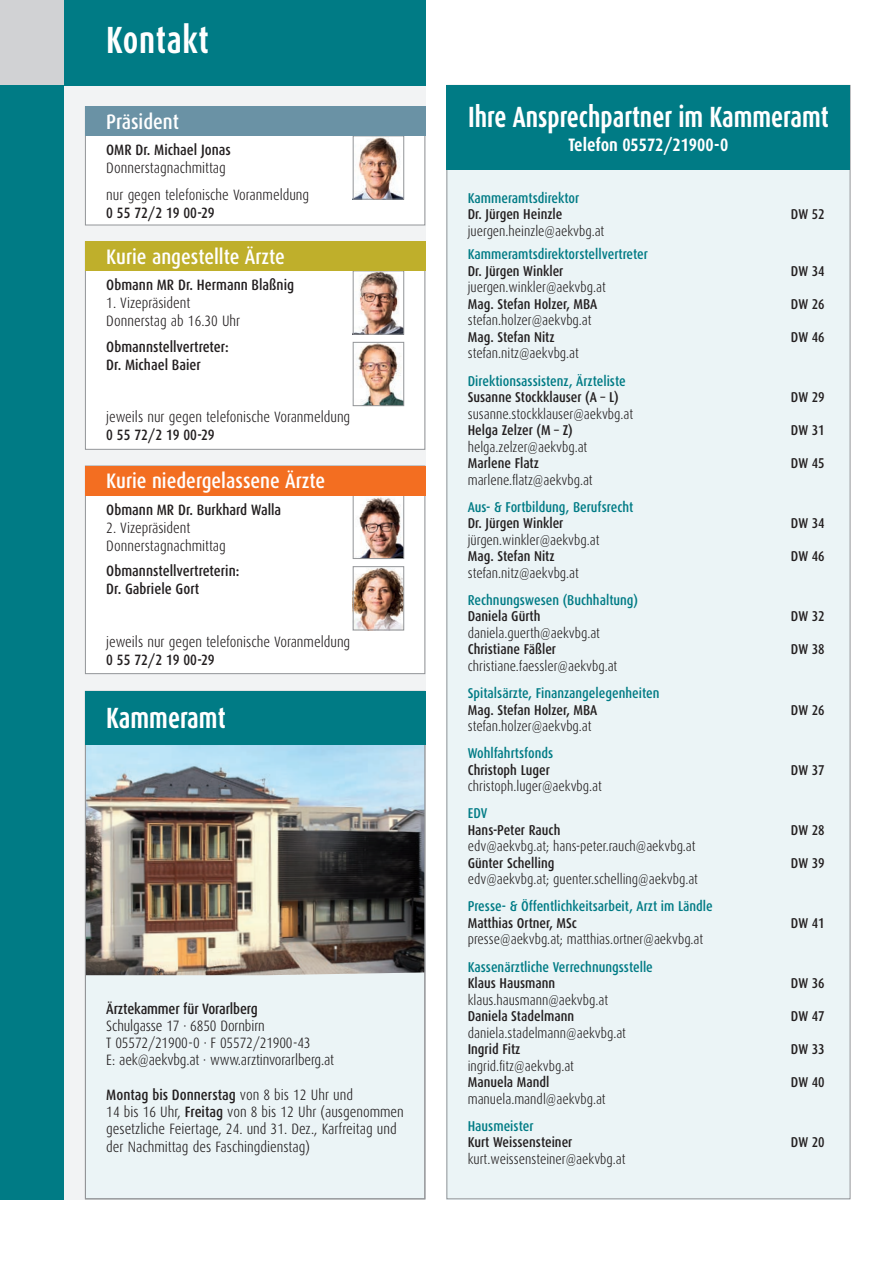
<style>
.page{position:relative;width:893px;height:1263px;background:#fff}
.page>*{position:absolute;margin:0;border:0;box-sizing:border-box;transform-origin:0 0}
.t1{font:700 37.95px "Dax Condensed";letter-spacing:.02em;color:#fff;scale:.87 1}
.t2{font:700 29.25px "Dax Condensed";color:#fff;scale:.87 1}
.t3{font:500 21px "Dax Condensed";color:#fff}
.t4{font:700 18px "Dax Condensed";color:#fff}
.t5{font:300 15px/17.2px "Dax Condensed";color:#231f20}
.t6{font:500 15px/18px "Dax Condensed";color:#231f20}
.t7{font:300 14.25px "Dax Condensed";color:#231f20}
.t8{font:500 14.25px "Dax Condensed";color:#231f20}
.t9{font:500 14.25px "Dax Condensed";color:#007b85}
.s1{font-weight:500}
</style>
<div class="page">
<div style="left:0;top:0;width:425px;height:1199px;background:#f2f3f4"></div>
<div style="left:85px;top:691px;width:340px;height:508px;background:#ebf4f6"></div>
<img style="left:87px;top:744px;width:336px;height:231px">
<div style="left:446px;top:85px;width:404px;height:1114px;background:#ebf4f6"></div>
<div style="left:0;top:0;width:64px;height:85px;background:#d1d2d4"></div>
<div style="left:0;top:85px;width:64px;height:1114px;background:#007b85"></div>
<div style="left:64px;top:0;width:361px;height:85px;background:#007b85"></div>
<div style="left:85px;top:106px;width:340px;height:119px;background:#fff;border:1px solid #939598"></div>
<img style="left:355px;top:138px;width:47px;height:59px">
<div style="left:353px;top:136px;width:51px;height:63px;border:1px solid #939598"></div>
<div style="left:85px;top:466px;width:340px;height:208px;background:#fff;border:1px solid #939598"></div>
<div style="left:85px;top:241px;width:340px;height:209px;background:#fff;border:1px solid #939598"></div>
<img style="left:359px;top:273px;width:43px;height:59px">
<div style="left:353px;top:271px;width:51px;height:63px;border:1px solid #939598"></div>
<img style="left:356px;top:344px;width:46px;height:60px">
<div style="left:353px;top:342px;width:51px;height:64px;border:1px solid #939598"></div>
<img style="left:359px;top:497px;width:43px;height:60px">
<div style="left:353px;top:495px;width:51px;height:64px;border:1px solid #939598"></div>
<img style="left:355px;top:568px;width:47px;height:60px">
<div style="left:353px;top:566px;width:51px;height:64px;border:1px solid #939598"></div>
<div style="left:85px;top:691px;width:340px;height:53px;background:#007b85"></div>
<div style="left:85px;top:466px;width:340px;height:29px;background:#f36e21"></div>
<div style="left:85px;top:106px;width:340px;height:30px;background:#6a92a5"></div>
<div style="left:85px;top:241px;width:340px;height:30px;background:#bfaf2b"></div>
<div style="left:446px;top:85px;width:404px;height:85px;background:#007b85"></div>
<h1 class="t1" style="left:106px;top:19px;width:119px">Kontakt</h1>
<h3 class="t3" style="left:106px;top:110px;width:74px">Präsident</h3>
<p class="t6" style="left:106px;top:141px;width:126px">OMR Dr. Michael Jonas</p>
<p class="t5" style="left:106px;top:155px;width:204px;line-height:26.5px">Donnerstagnachmittag<br>nur gegen telefonische Voranmeldung</p>
<p class="t6" style="left:106px;top:204px;width:110px">0 55 72/2 19 00-29</p>
<h3 class="t3" style="left:106px;top:245px;width:180px">Kurie angestellte Ärzte</h3>
<p class="t6" style="left:106px;top:276px;width:189px">Obmann MR Dr. Hermann Blaßnig</p>
<p class="t5" style="left:106px;top:294px;width:136px;line-height:18px">1. Vizepräsident<br>Donnerstag ab 16.30 Uhr</p>
<p class="t6" style="left:106px;top:338px;width:124px">Obmannstellvertreter:<br>Dr. Michael Baier</p>
<p class="t5" style="left:106px;top:408px;width:245px">jeweils nur gegen telefonische Voranmeldung</p>
<p class="t6" style="left:106px;top:426px;width:110px">0 55 72/2 19 00-29</p>
<h3 class="t3" style="left:106px;top:469px;width:220px">Kurie niedergelassene Ärzte</h3>
<p class="t6" style="left:106px;top:501px;width:177px">Obmann MR Dr. Burkhard Walla</p>
<p class="t5" style="left:106px;top:519px;width:121px;line-height:18px">2. Vizepräsident<br>Donnerstagnachmittag</p>
<p class="t6" style="left:106px;top:562px;width:135px">Obmannstellvertreterin:<br>Dr. Gabriele Gort</p>
<p class="t5" style="left:106px;top:634px;width:245px">jeweils nur gegen telefonische Voranmeldung</p>
<p class="t6" style="left:106px;top:651px;width:110px">0 55 72/2 19 00-29</p>
<h2 class="t2" style="left:106px;top:702px;width:139px">Kammeramt</h2>
<p class="t6" style="left:106px;top:999px;width:153px">Ärztekammer für Vorarlberg</p>
<p class="t5" style="left:106px;top:1017px;width:229px">Schulgasse 17 · 6850 Dornbirn<br>T 05572/21900-0 · F 05572/21900-43<br>E: aek@aekvbg.at · www.arztinvorarlberg.at</p>
<p class="t5" style="left:106px;top:1086px;width:299px"><span class="s1">Montag bis Donnerstag</span> von 8 bis 12 Uhr und<br>14 bis 16 Uhr, <span class="s1">Freitag</span> von 8 bis 12 Uhr (ausgenommen gesetzliche Feiertage, 24. und 31. Dez., Karfreitag und der Nachmittag des Faschingdienstag)</p>
<h2 class="t2" style="left:468px;top:101px;width:416px">Ihre Ansprechpartner im Kammeramt</h2>
<p class="t4" style="left:568px;top:135px;width:162px">Telefon 05572/21900-0</p>
<p class="t9" style="left:468px;top:190px;width:113px">Kammeramtsdirektor</p>
<p class="t8" style="left:468px;top:207px;width:96px">Dr. Jürgen Heinzle</p>
<p class="t8" style="left:791px;top:207px;width:35px">DW 52</p>
<p class="t7" style="left:468px;top:223px;width:138px">juergen.heinzle@aekvbg.at</p>
<p class="t9" style="left:468px;top:247px;width:182px">Kammeramtsdirektorstellvertreter</p>
<p class="t8" style="left:468px;top:263px;width:97px">Dr. Jürgen Winkler</p>
<p class="t8" style="left:791px;top:263px;width:35px">DW 34</p>
<p class="t7" style="left:468px;top:280px;width:139px">juergen.winkler@aekvbg.at</p>
<p class="t8" style="left:468px;top:296px;width:131px">Mag. Stefan Holzer, MBA</p>
<p class="t8" style="left:791px;top:296px;width:35px">DW 26</p>
<p class="t7" style="left:468px;top:313px;width:125px">stefan.holzer@aekvbg.at</p>
<p class="t8" style="left:468px;top:329px;width:88px">Mag. Stefan Nitz</p>
<p class="t8" style="left:791px;top:329px;width:35px">DW 46</p>
<p class="t7" style="left:468px;top:346px;width:113px">stefan.nitz@aekvbg.at</p>
<p class="t9" style="left:468px;top:373px;width:159px">Direktionsassistenz, Ärzteliste</p>
<p class="t8" style="left:468px;top:389px;width:152px">Susanne Stockklauser (A – L)</p>
<p class="t8" style="left:791px;top:389px;width:35px">DW 29</p>
<p class="t7" style="left:468px;top:406px;width:167px">susanne.stockklauser@aekvbg.at</p>
<p class="t8" style="left:468px;top:422px;width:107px">Helga Zelzer (M – Z)</p>
<p class="t8" style="left:791px;top:422px;width:35px">DW 31</p>
<p class="t7" style="left:468px;top:439px;width:121px">helga.zelzer@aekvbg.at</p>
<p class="t8" style="left:468px;top:455px;width:73px">Marlene Flatz</p>
<p class="t8" style="left:791px;top:455px;width:35px">DW 45</p>
<p class="t7" style="left:468px;top:472px;width:126px">marlene.flatz@aekvbg.at</p>
<p class="t9" style="left:468px;top:499px;width:167px">Aus- &amp; Fortbildung, Berufsrecht</p>
<p class="t8" style="left:468px;top:515px;width:97px">Dr. Jürgen Winkler</p>
<p class="t8" style="left:791px;top:515px;width:35px">DW 34</p>
<p class="t7" style="left:468px;top:532px;width:133px">jürgen.winkler@aekvbg.at</p>
<p class="t8" style="left:468px;top:548px;width:88px">Mag. Stefan Nitz</p>
<p class="t8" style="left:791px;top:548px;width:35px">DW 46</p>
<p class="t7" style="left:468px;top:565px;width:113px">stefan.nitz@aekvbg.at</p>
<p class="t9" style="left:468px;top:592px;width:172px">Rechnungswesen (Buchhaltung)</p>
<p class="t8" style="left:468px;top:609px;width:74px">Daniela Gürth</p>
<p class="t8" style="left:791px;top:609px;width:35px">DW 32</p>
<p class="t7" style="left:468px;top:625px;width:134px">daniela.guerth@aekvbg.at</p>
<p class="t8" style="left:468px;top:642px;width:90px">Christiane Fäßler</p>
<p class="t8" style="left:791px;top:642px;width:35px">DW 38</p>
<p class="t7" style="left:468px;top:658px;width:151px">christiane.faessler@aekvbg.at</p>
<p class="t9" style="left:468px;top:685px;width:193px">Spitalsärzte, Finanzangelegenheiten</p>
<p class="t8" style="left:468px;top:702px;width:131px">Mag. Stefan Holzer, MBA</p>
<p class="t8" style="left:791px;top:702px;width:35px">DW 26</p>
<p class="t7" style="left:468px;top:718px;width:125px">stefan.holzer@aekvbg.at</p>
<p class="t9" style="left:468px;top:745px;width:87px">Wohlfahrtsfonds</p>
<p class="t8" style="left:468px;top:762px;width:84px">Christoph Luger</p>
<p class="t8" style="left:791px;top:762px;width:35px">DW 37</p>
<p class="t7" style="left:468px;top:778px;width:136px">christoph.luger@aekvbg.at</p>
<p class="t9" style="left:468px;top:805px;width:8px">EDV</p>
<p class="t8" style="left:468px;top:822px;width:94px">Hans-Peter Rauch</p>
<p class="t8" style="left:791px;top:822px;width:35px">DW 28</p>
<p class="t7" style="left:468px;top:839px;width:229px">edv@aekvbg.at; hans-peter.rauch@aekvbg.at</p>
<p class="t8" style="left:468px;top:855px;width:88px">Günter Schelling</p>
<p class="t8" style="left:791px;top:855px;width:35px">DW 39</p>
<p class="t7" style="left:468px;top:872px;width:232px">edv@aekvbg.at; guenter.schelling@aekvbg.at</p>
<p class="t9" style="left:468px;top:899px;width:247px">Presse- &amp; Öffentlichkeitsarbeit, Arzt im Ländle</p>
<p class="t8" style="left:468px;top:915px;width:111px">Matthias Ortner, MSc</p>
<p class="t8" style="left:791px;top:915px;width:35px">DW 41</p>
<p class="t7" style="left:468px;top:932px;width:237px">presse@aekvbg.at; matthias.ortner@aekvbg.at</p>
<p class="t9" style="left:468px;top:959px;width:187px">Kassenärztliche Verrechnungsstelle</p>
<p class="t8" style="left:468px;top:975px;width:89px">Klaus Hausmann</p>
<p class="t8" style="left:791px;top:975px;width:35px">DW 36</p>
<p class="t7" style="left:468px;top:992px;width:142px">klaus.hausmann@aekvbg.at</p>
<p class="t8" style="left:468px;top:1008px;width:108px">Daniela Stadelmann</p>
<p class="t8" style="left:791px;top:1008px;width:35px">DW 47</p>
<p class="t7" style="left:468px;top:1025px;width:160px">daniela.stadelmann@aekvbg.at</p>
<p class="t8" style="left:468px;top:1041px;width:54px">Ingrid Fitz</p>
<p class="t8" style="left:791px;top:1041px;width:35px">DW 33</p>
<p class="t7" style="left:468px;top:1058px;width:108px">ingrid.fitz@aekvbg.at</p>
<p class="t8" style="left:468px;top:1074px;width:83px">Manuela Mandl</p>
<p class="t8" style="left:791px;top:1074px;width:35px">DW 40</p>
<p class="t7" style="left:468px;top:1091px;width:139px">manuela.mandl@aekvbg.at</p>
<p class="t9" style="left:468px;top:1118px;width:67px">Hausmeister</p>
<p class="t8" style="left:468px;top:1134px;width:106px">Kurt Weissensteiner</p>
<p class="t8" style="left:791px;top:1134px;width:35px">DW 20</p>
<p class="t7" style="left:468px;top:1151px;width:159px">kurt.weissensteiner@aekvbg.at</p>
</div>
